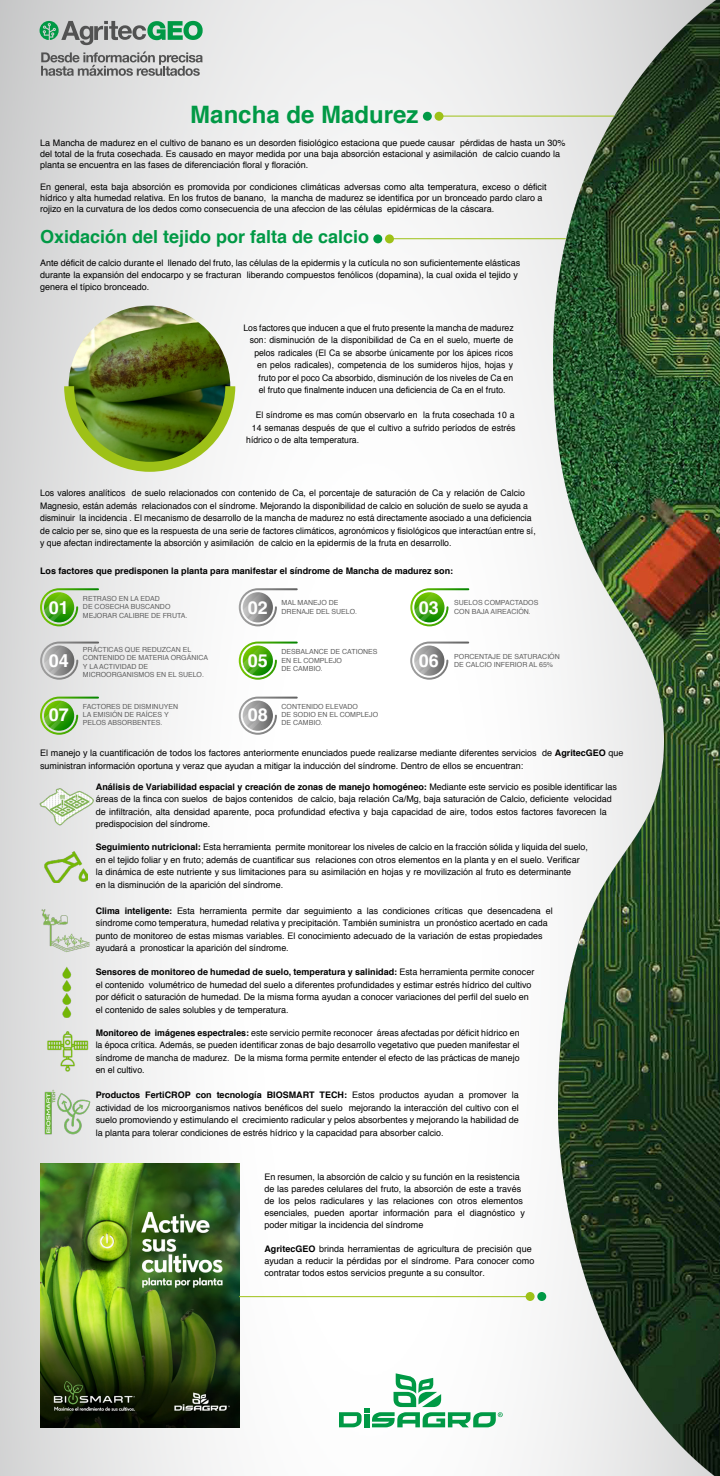
<style>
.page{position:relative;width:720px;height:1476px;background:#fff}
.page>*{position:absolute;margin:0;border:0;box-sizing:border-box;transform-origin:0 0}
.t1{font:700 24px "Helvetica";color:#009945}
.t2{font:700 18px "Helvetica";color:#009945}
.t3{font:700 18px "Helvetica";color:#fff}
.t4{font:9px/12.5px "Helvetica";color:#000}
.t5{font:9px "Helvetica";color:#000;scale:.96 1}
.t6{font:700 9px "Helvetica";color:#000}
.t7{font:7px/8.4px "Helvetica";color:#606060}
.s1{font-weight:700}
</style>
<div class="page">
<img style="left:0;top:0;width:720px;height:1476px">
<svg style="left:41px;top:51px;width:162px;height:25px;background:#acacad"></svg>
<svg style="left:40px;top:21px;width:163px;height:24px;background:#8eb09e"></svg>
<svg style="left:40px;top:642px;width:59px;height:38px;background:#c1c1c2"></svg>
<svg style="left:410px;top:642px;width:59px;height:38px"></svg>
<svg style="left:239px;top:697px;width:59px;height:38px"></svg>
<svg style="left:239px;top:588px;width:59px;height:38px"></svg>
<svg style="left:239px;top:642px;width:59px;height:38px"></svg>
<svg style="left:40px;top:588px;width:59px;height:38px;background:#a0cb86"></svg>
<svg style="left:40px;top:697px;width:59px;height:38px;background:#a2cc88"></svg>
<svg style="left:410px;top:588px;width:59px;height:38px"></svg>
<svg style="left:339px;top:1373px;width:164px;height:54px"></svg>
<hr style="left:439px;top:116px;width:175px;height:1px;background:#9ec117">
<img style="left:69px;top:306px;width:161px;height:161px;border-radius:81px">
<svg style="left:59px;top:376px;width:181px;height:101px;background:#7e954f"></svg>
<div style="left:435px;top:112px;width:9px;height:9px;background:#9ec117;border-radius:50%"></div>
<div style="left:423px;top:112px;width:9px;height:9px;background:#009945;border-radius:50%"></div>
<hr style="left:389px;top:238px;width:177px;height:1px;background:#9ec117">
<div style="left:385px;top:234px;width:9px;height:9px;background:#9ec117;border-radius:50%"></div>
<div style="left:373px;top:234px;width:9px;height:9px;background:#009945;border-radius:50%"></div>
<img style="left:41px;top:1163px;width:198px;height:264px">
<hr style="left:239px;top:1296px;width:291px;height:1px;background:#9ec117">
<div style="left:526px;top:1292px;width:9px;height:9px;background:#9ec117;border-radius:50%"></div>
<div style="left:537px;top:1292px;width:9px;height:9px;background:#009945;border-radius:50%"></div>
<img style="left:35px;top:1081px;width:62px;height:63px">
<img style="left:45px;top:852px;width:43px;height:31px">
<img style="left:59px;top:961px;width:14px;height:60px">
<img style="left:42px;top:1028px;width:48px;height:45px">
<img style="left:39px;top:788px;width:54px;height:38px">
<img style="left:40px;top:908px;width:52px;height:47px">
<h1 class="t1" style="left:190px;top:95px;width:230px">Mancha de Madurez</h1>
<p class="t4" style="left:40px;top:138px;width:527px;line-height:11px">La Mancha de madurez en el cultivo de banano es un desorden fisiológico estaciona que puede causar pérdidas de hasta un 30% del total de la fruta cosechada. Es causado en mayor medida por una baja absorción estacional y asimilación de calcio cuando la planta se encuentra en las fases de diferenciación floral y floración.</p>
<p class="t4" style="left:40px;top:182px;width:508px;line-height:11px">En general, esta baja absorción es promovida por condiciones climáticas adversas como alta temperatura, exceso o déficit hídrico y alta humedad relativa. En los frutos de banano, la mancha de madurez se identifica por un bronceado pardo claro a rojizo en la curvatura de los dedos como consecuencia de una afeccion de las células epidérmicas de la cáscara.</p>
<h2 class="t2" style="left:40px;top:223px;width:331px">Oxidación del tejido por falta de calcio</h2>
<p class="t4" style="left:40px;top:257px;width:482px;line-height:12px">Ante déficit de calcio durante el llenado del fruto, las células de la epidermis y la cutícula no son suficientemente elásticas durante la expansión del endocarpo y se fracturan liberando compuestos fenólicos (dopamina), la cual oxida el tejido y genera el típico bronceado.</p>
<p class="t5" style="left:243px;top:320px;width:283px">Los factores que inducen a que el fruto presente la mancha de madurez</p>
<p class="t5" style="left:250px;top:333px;width:276px">son: disminución de la disponibilidad de Ca en el suelo, muerte de</p>
<p class="t5" style="left:254px;top:345px;width:271px">pelos radicales (El Ca se absorbe únicamente por los ápices ricos</p>
<p class="t5" style="left:257px;top:358px;width:268px">en pelos radicales), competencia de los sumideros hijos, hojas y</p>
<p class="t5" style="left:259px;top:370px;width:267px">fruto por el poco Ca absorbido, disminución de los niveles de Ca en</p>
<p class="t5" style="left:259px;top:383px;width:259px">el fruto que finalmente inducen una deficiencia de Ca en el fruto.</p>
<p class="t5" style="left:256px;top:408px;width:271px">El síndrome es mas común observarlo en la fruta cosechada 10 a</p>
<p class="t5" style="left:252px;top:420px;width:276px">14 semanas después de que el cultivo a sufrido períodos de estrés</p>
<p class="t5" style="left:246px;top:433px;width:119px">hídrico o de alta temperatura.</p>
<p class="t4" style="left:40px;top:487px;width:497px">Los valores analíticos de suelo relacionados con contenido de Ca, el porcentaje de saturación de Ca y relación de Calcio Magnesio, están además relacionados con el síndrome. Mejorando la disponibilidad de calcio en solución de suelo se ayuda a disminuir la incidencia . El mecanismo de desarrollo de la mancha de madurez no está directamente asociado a una deficiencia de calcio per se, sino que es la respuesta de una serie de factores climáticos, agronómicos y fisiológicos que interactúan entre sí, y que afectan indirectamente la absorción y asimilación de calcio en la epidermis de la fruta en desarrollo.</p>
<p class="t6" style="left:40px;top:563px;width:415px">Los factores que predisponen la planta para manifestar el síndrome de Mancha de madurez son:</p>
<p class="t7" style="left:83px;top:595px;width:106px">RETRASO EN LA EDAD<br>DE COSECHA BUSCANDO<br>MEJORAR CALIBRE DE FRUTA.</p>
<p class="t7" style="left:454px;top:599px;width:86px">SUELOS COMPACTADOS<br>CON BAJA AIREACIÓN.</p>
<p class="t7" style="left:282px;top:599px;width:77px">MAL MANEJO DE<br>DRENAJE DEL SUELO.</p>
<h2 class="t3" style="left:248px;top:596px;width:22px">02</h2>
<h2 class="t3" style="left:419px;top:596px;width:22px">03</h2>
<h2 class="t3" style="left:49px;top:596px;width:22px">01</h2>
<p class="t7" style="left:83px;top:646px;width:127px">PRÁCTICAS QUE REDUZCAN EL<br>CONTENIDO DE MATERIA ORGÁNICA<br>Y LA ACTIVIDAD DE<br>MICROORGANISMOS EN EL SUELO.</p>
<p class="t7" style="left:282px;top:648px;width:97px">DESBALANCE DE CATIONES<br>EN EL COMPLEJO</p>
<h2 class="t3" style="left:49px;top:650px;width:22px">04</h2>
<h2 class="t3" style="left:419px;top:650px;width:22px">06</h2>
<h2 class="t3" style="left:248px;top:650px;width:22px">05</h2>
<p class="t7" style="left:282px;top:665px;width:43px">DE CAMBIO.</p>
<h2 class="t3" style="left:49px;top:704px;width:22px">07</h2>
<p class="t7" style="left:83px;top:702px;width:97px">FACTORES DE DISMINUYEN<br>LA EMISIÓN DE RAÍCES Y<br>PELOS ABSORBENTES.</p>
<p class="t7" style="left:282px;top:702px;width:98px">CONTENIDO ELEVADO<br>DE SODIO EN EL COMPLEJO<br>DE CAMBIO.</p>
<h2 class="t3" style="left:248px;top:704px;width:22px">08</h2>
<p class="t7" style="left:454px;top:653px;width:107px">PORCENTAJE DE SATURACIÓN<br>DE CALCIO INFERIOR AL 65%</p>
<p class="t4" style="left:40px;top:747px;width:585px">El manejo y la cuantificación de todos los factores anteriormente enunciados puede realizarse mediante diferentes servicios de <span class="s1">AgritecGEO</span> que suministran información oportuna y veraz que ayudan a mitigar la inducción del síndrome. Dentro de ellos se encuentran:</p>
<p class="t4" style="left:96px;top:780px;width:523px"><span class="s1">Análisis de Variabilidad espacial y creación de zonas de manejo homogéneo:</span> Mediante este servicio es posible identificar las áreas de la finca con suelos de bajos contenidos de calcio, baja relación Ca/Mg, baja saturación de Calcio, deficiente velocidad de infiltración, alta densidad aparente, poca profundidad efectiva y baja capacidad de aire, todos estos factores favorecen la predispocision del síndrome.</p>
<p class="t4" style="left:96px;top:841px;width:494px"><span class="s1">Seguimiento nutricional:</span> Esta herramienta permite monitorear los niveles de calcio en la fracción sólida y liquida del suelo, en el tejido foliar y en fruto; además de cuantificar sus relaciones con otros elementos en la planta y en el suelo. Verificar la dinámica de este nutriente y sus limitaciones para su asimilación en hojas y re movilización al fruto es determinante<br>en la disminución de la aparición del síndrome.</p>
<p class="t4" style="left:96px;top:904px;width:459px"><span class="s1">Clima inteligente:</span> Esta herramienta permite dar seguimiento a las condiciones críticas que desencadena el síndrome como temperatura, humedad relativa y precipitación. También suministra un pronóstico acertado en cada punto de monitoreo de estas mismas variables. El conocimiento adecuado de la variación de estas propiedades ayudará a pronosticar la aparición del síndrome.</p>
<p class="t4" style="left:96px;top:966px;width:440px"><span class="s1">Sensores de monitoreo de humedad de suelo, temperatura y salinidad:</span> Esta herramienta permite conocer el contenido volumétrico de humedad del suelo a diferentes profundidades y estimar estrés hídrico del cultivo por déficit o saturación de humedad. De la misma forma ayudan a conocer variaciones del perfil del suelo en el contenido de sales solubles y de temperatura.</p>
<p class="t4" style="left:96px;top:1026px;width:425px;text-align:justify"><span class="s1">Monitoreo de imágenes espectrales:</span> este servicio permite reconocer áreas afectadas por déficit hídrico en la época crítica. Además, se pueden identificar zonas de bajo desarrollo vegetativo que pueden manifestar el síndrome de mancha de madurez. De la misma forma permite entender el efecto de las prácticas de manejo en el cultivo.</p>
<p class="t4" style="left:96px;top:1089px;width:425px;text-align:justify"><span class="s1">Productos FertiCROP con tecnología BIOSMART TECH:</span> Estos productos ayudan a promover la actividad de los microorganismos nativos benéficos del suelo mejorando la interacción del cultivo con el suelo promoviendo y estimulando el crecimiento radicular y pelos absorbentes y mejorando la habilidad de la planta para tolerar condiciones de estrés hídrico y la capacidad para absorber calcio.</p>
<p class="t4" style="left:264px;top:1171px;width:262px;line-height:12px">En resumen, la absorción de calcio y su función en la resistencia de las paredes celulares del fruto, la absorción de este a través de los pelos radiculares y las relaciones con otros elementos esenciales, pueden aportar información para el diagnóstico y poder mitigar la incidencia del síndrome</p>
<p class="t4" style="left:264px;top:1243px;width:272px;line-height:12px"><span class="s1">AgritecGEO</span> brinda herramientas de agricultura de precisión que ayudan a reducir la pérdidas por el síndrome. Para conocer como contratar todos estos servicios pregunte a su consultor.</p>
</div>
